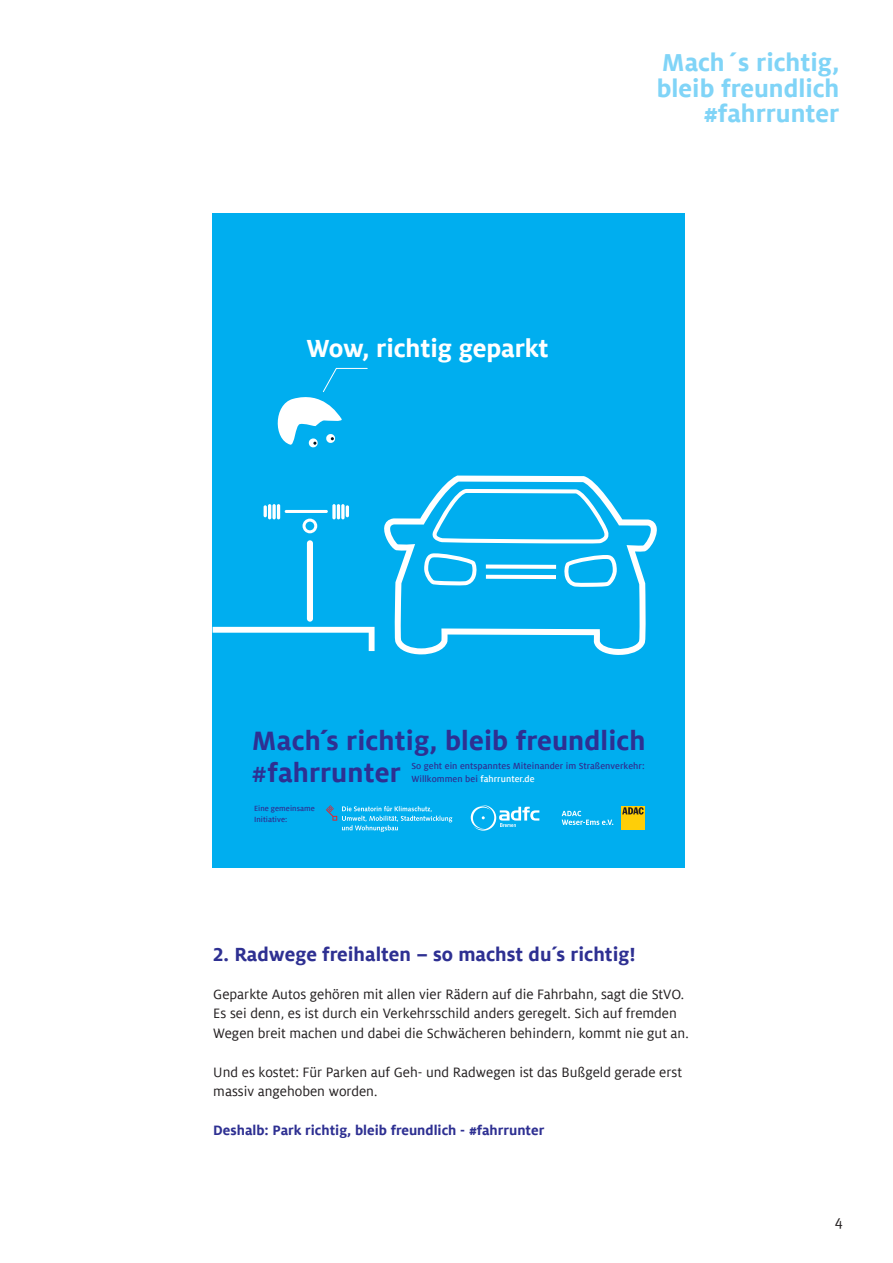
<style>
.page{position:relative;width:893px;height:1263px;background:#fff}
.page>*{position:absolute;margin:0;border:0;box-sizing:border-box;transform-origin:0 0}
.t1{font:700 29.4px/32px "Milo ADAC";letter-spacing:.005em;color:#2e3092}
.t2{font:700 27.3px "Milo ADAC";letter-spacing:-.005em;color:#fff}
.t3{font:700 27px/25.5px "Milo ADAC";color:#80d4f7;text-align:right}
.t4{font:700 21px "Milo ADAC";color:#2e3092}
.t5{font:15px/19.5px "Milo ADAC";color:#231f20}
.t6{font:700 15px "Milo ADAC";color:#2e3092}
.t7{font:15px "Meta Plus";color:#231f20}
.t8{font:500 9.9px/12.3px "Milo ADAC";letter-spacing:.005em;color:#2e3092}
.t9{font:500 8.25px/10.6px "Milo ADAC";letter-spacing:.005em;color:#2e3092}
.s1{font-weight:500}
.s2{color:#fff}
</style>
<div class="page">
<div style="left:213px;top:213px;width:472px;height:654px;background:#00aeef"></div>
<div style="left:621px;top:806px;width:23px;height:24px;background:#fece08"></div>
<svg style="left:622px;top:807px;width:22px;height:7px"></svg>
<svg style="left:562px;top:811px;width:51px;height:14px"></svg>
<svg style="left:471px;top:805px;width:68px;height:26px"></svg>
<svg style="left:326px;top:805px;width:126px;height:27px"></svg>
<svg style="left:213px;top:627px;width:162px;height:24px"></svg>
<svg style="left:384px;top:476px;width:273px;height:179px"></svg>
<div style="left:307px;top:540px;width:6px;height:82px;background:#fff;border-radius:3px"></div>
<svg style="left:303px;top:519px;width:14px;height:14px"></svg>
<svg style="left:264px;top:505px;width:3px;height:12px"></svg>
<hr style="left:268px;top:504px;width:3px;height:15px;background:#fff;border-radius:2px">
<svg style="left:272px;top:504px;width:4px;height:15px"></svg>
<hr style="left:277px;top:504px;width:3px;height:15px;background:#fff;border-radius:2px">
<hr style="left:285px;top:510px;width:43px;height:3px;background:#fff;border-radius:2px">
<svg style="left:277px;top:367px;width:91px;height:81px"></svg>
<svg style="left:346px;top:505px;width:3px;height:12px"></svg>
<svg style="left:341px;top:504px;width:4px;height:15px"></svg>
<hr style="left:337px;top:504px;width:3px;height:15px;background:#fff;border-radius:2px">
<svg style="left:332px;top:504px;width:4px;height:15px"></svg>
<h2 class="t2" style="left:306px;top:332px;width:244px">Wow, richtig geparkt</h2>
<h3 class="t3" style="left:657px;top:50px;width:184px">Mach´s richtig, bleib freundlich #fahrrunter</h3>
<h1 class="t1" style="left:252px;top:725px;width:395px">Mach´s richtig, bleib freundlich <span class="s1">#</span>fahrrunter</h1>
<p class="t8" style="left:411px;top:760px;width:235px">So geht ein entspanntes Miteinander im Straßenverkehr:<br>Willkommen bei <span class="s2">fahrrunter.de</span></p>
<p class="t9" style="left:254px;top:803px;width:62px">Eine gemeinsame<br>Initiative:</p>
<h3 class="t4" style="left:213px;top:943px;width:424px">2. Radwege freihalten – so machst du´s richtig!</h3>
<p class="t5" style="left:213px;top:984px;width:477px">Geparkte Autos gehören mit allen vier Rädern auf die Fahrbahn, sagt die StVO.<br>Es sei denn, es ist durch ein Verkehrsschild anders geregelt. Sich auf fremden<br>Wegen breit machen und dabei die Schwächeren behindern, kommt nie gut an.</p>
<p class="t5" style="left:213px;top:1062px;width:470px">Und es kostet: Für Parken auf Geh- und Radwegen ist das Bußgeld gerade erst massiv angehoben worden.</p>
<p class="t6" style="left:213px;top:1122px;width:333px">Deshalb: Park richtig, bleib freundlich - #fahrrunter</p>
<p class="t7" style="left:835px;top:1212px;width:10px">4</p>
</div>
